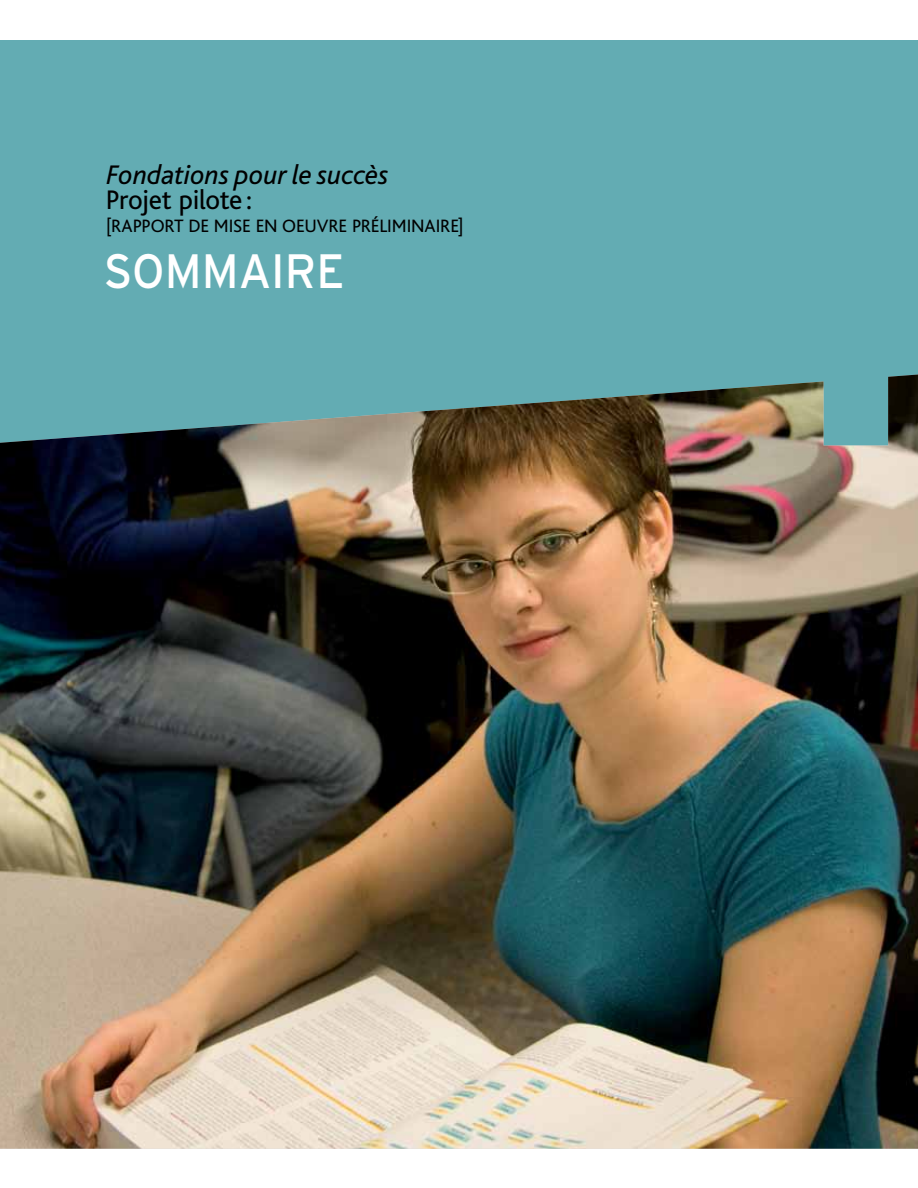
<style>
.page{position:relative;width:918px;height:1188px;background:#fff}
.page>*{position:absolute;margin:0;border:0;box-sizing:border-box;transform-origin:0 0}
.t1{font:48.15px "Interstate";color:#fff;scale:.95 1}
.t2{font:italic 28.2px "Bliss";letter-spacing:-.005em;color:#000}
.t3{font:28.2px "Bliss";letter-spacing:-.015em;color:#000}
.t4{font:18.75px "Bliss";letter-spacing:-.005em;color:#000}
</style>
<div class="page">
<div style="left:0;top:40px;width:918px;height:1108px;background:#63acb3"></div>
<img style="left:0;top:375px;width:918px;height:774px">
<h2 class="t2" style="left:106px;top:160px;width:284px">Fondations pour le succès</h2>
<h2 class="t3" style="left:106px;top:185px;width:148px">Projet pilote :</h2>
<p class="t4" style="left:106px;top:216px;width:359px">[RAPPORT DE MISE EN OEUVRE PRÉLIMINAIRE]</p>
<h1 class="t1" style="left:104px;top:244px;width:255px">SOMMAIRE</h1>
</div>
